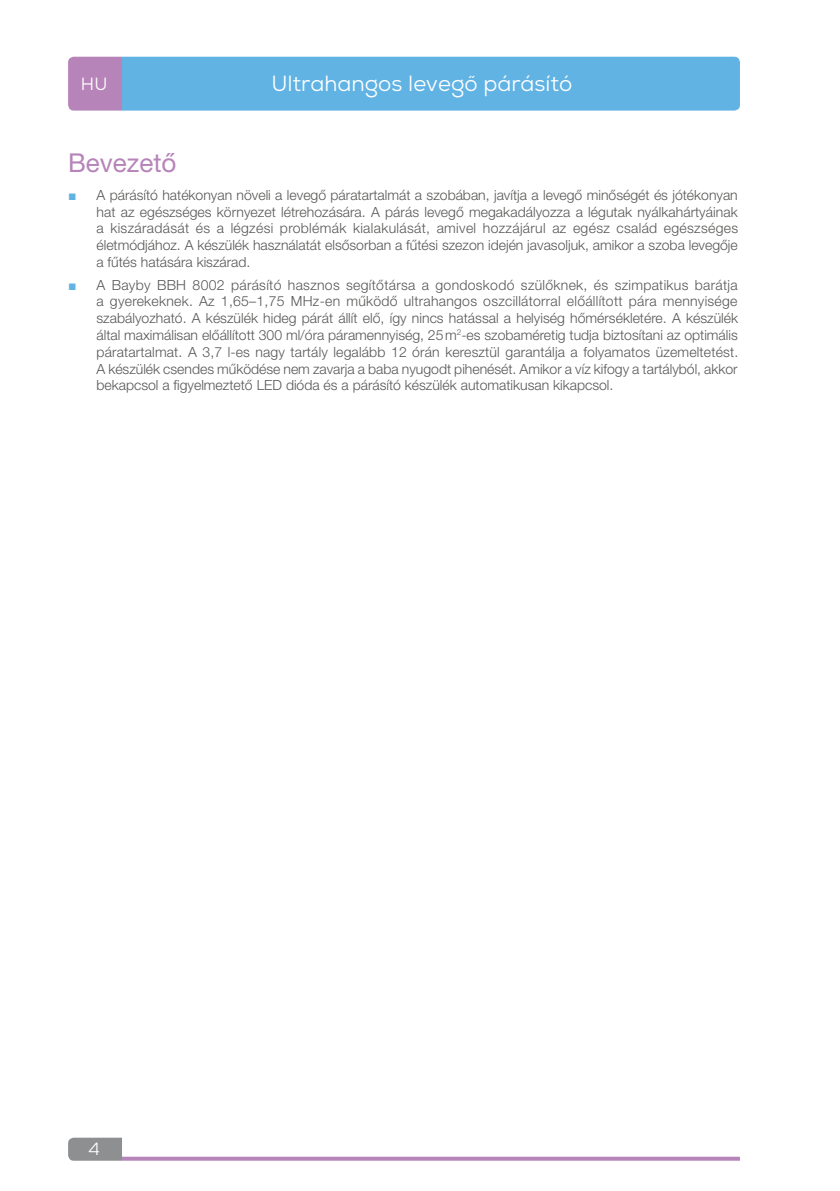
<style>
.page{position:relative;width:840px;height:1191px;background:#fff}
.page>*{position:absolute;margin:0;border:0;box-sizing:border-box;transform-origin:0 0}
.t1{font:26px "Helvetica Neue LT Pro";color:#b684b9}
.t2{font:22px "Nexa";color:#fff}
.t3{font:17.6px "Nexa";color:#fff}
.t4{font:300 14px/16.8px "Helvetica Neue LT Pro";color:#575756;text-align:justify}
.s1{font-family:"Arial";font-weight:400;color:#61b3e4}
</style>
<div class="page">
<svg style="left:122px;top:1156px;width:617px;height:4px;background:#c29ac5"></svg>
<svg style="left:68px;top:57px;width:671px;height:54px;background:#69afe0"></svg>
<svg style="left:68px;top:1137px;width:54px;height:23px"></svg>
<p class="t3" style="left:81px;top:73px;width:28px">HU</p>
<h2 class="t2" style="left:271px;top:70px;width:302px">Ultrahangos levegő párásító</h2>
<h1 class="t1" style="left:68px;top:147px;width:110px">Bevezető</h1>
<p class="t4" style="left:96px;top:186px;width:643px;text-indent:-28px"><span class="s1">■</span> A párásító hatékonyan növeli a levegő páratartalmát a szobában, javítja a levegő minőségét és jótékonyan hat az egészséges környezet létrehozására. A párás levegő megakadályozza a légutak nyálkahártyáinak a kiszáradását és a légzési problémák kialakulását, amivel hozzájárul az egész család egészséges életmódjához. A készülék használatát elsősorban a fűtési szezon idején javasoljuk, amikor a szoba levegője a fűtés hatására kiszárad.</p>
<p class="t4" style="left:96px;top:276px;width:643px;text-align:left;text-indent:-28px"><span class="s1">■</span> A Bayby BBH 8002 párásító hasznos segítőtársa a gondoskodó szülőknek, és szimpatikus barátja a gyerekeknek. Az 1,65–1,75 MHz-en működő ultrahangos oszcillátorral előállított pára mennyisége szabályozható. A készülék hideg párát állít elő, így nincs hatással a helyiség hőmérsékletére. A készülék által maximálisan előállított 300 ml/óra páramennyiség, 25m<sup>2</sup>-es szobaméretig tudja biztosítani az optimális páratartalmat. A 3,7 l-es nagy tartály legalább 12 órán keresztül garantálja a folyamatos üzemeltetést.<br>A készülék csendes működése nem zavarja a baba nyugodt pihenését. Amikor a víz kifogy a tartályból, akkor bekapcsol a figyelmeztető LED dióda és a párásító készülék automatikusan kikapcsol.</p>
<p class="t3" style="left:88px;top:1138px;width:13px">4</p>
</div>
